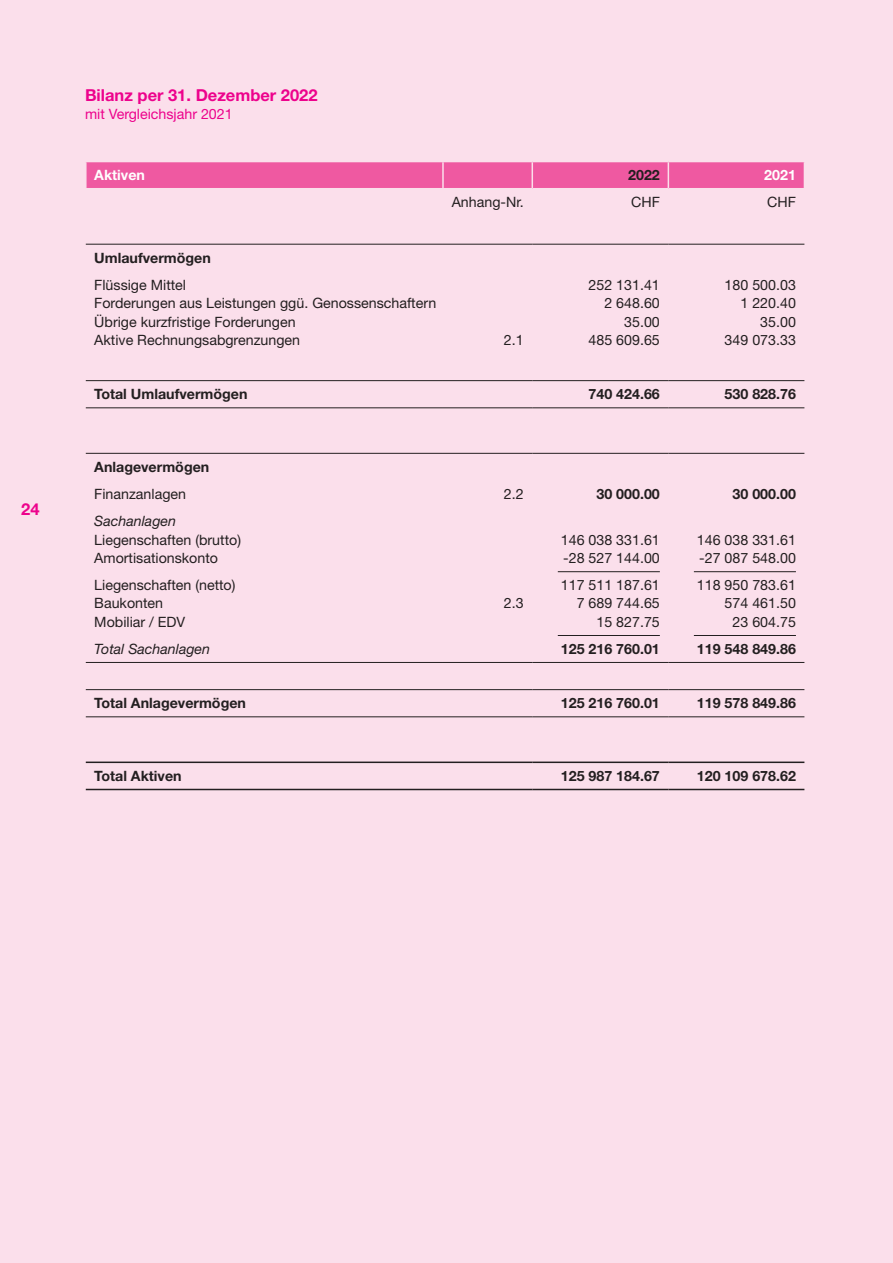
<style>
.page{position:relative;width:893px;height:1263px;background:#fbdfeb}
.page>*{position:absolute;margin:0;border:0;box-sizing:border-box;transform-origin:0 0}
.t1{font:700 16.5px "Helvetica Neue LT Std";color:#ed028c}
.t2{font:14.25px/18.3px "Helvetica Neue LT Std";color:#231f20}
.t3{font:700 14.25px "Helvetica Neue LT Std";color:#231f20}
.t4{font:italic 14.25px "Helvetica Neue LT Std";color:#231f20}
.t5{font:14.25px "Helvetica Neue LT Std";color:#ed028c}
.t6{font:700 14.25px "Helvetica Neue LT Std";color:#fff}
</style>
<div class="page">
<hr style="left:86px;top:789px;width:357px;height:1px;background:#231f20">
<hr style="left:443px;top:789px;width:89px;height:1px;background:#231f20">
<hr style="left:532px;top:789px;width:136px;height:1px;background:#231f20">
<hr style="left:668px;top:789px;width:136px;height:1px;background:#231f20">
<hr style="left:86px;top:761px;width:357px;height:2px;background:#231f20">
<hr style="left:443px;top:761px;width:89px;height:2px;background:#231f20">
<hr style="left:532px;top:761px;width:136px;height:2px;background:#231f20">
<hr style="left:668px;top:761px;width:136px;height:2px;background:#231f20">
<hr style="left:86px;top:453px;width:357px;height:1px;background:#231f20">
<hr style="left:443px;top:453px;width:89px;height:1px;background:#231f20">
<hr style="left:532px;top:453px;width:136px;height:1px;background:#231f20">
<hr style="left:668px;top:453px;width:136px;height:1px;background:#231f20">
<hr style="left:86px;top:380px;width:357px;height:1px;background:#231f20">
<hr style="left:443px;top:380px;width:89px;height:1px;background:#231f20">
<hr style="left:532px;top:380px;width:136px;height:1px;background:#231f20">
<hr style="left:668px;top:380px;width:136px;height:1px;background:#231f20">
<hr style="left:86px;top:408px;width:357px;height:1px;background:#231f20">
<hr style="left:443px;top:408px;width:89px;height:1px;background:#231f20">
<hr style="left:532px;top:408px;width:136px;height:1px;background:#231f20">
<hr style="left:668px;top:408px;width:136px;height:1px;background:#231f20">
<hr style="left:86px;top:662px;width:357px;height:1px;background:#231f20">
<hr style="left:443px;top:662px;width:89px;height:1px;background:#231f20">
<hr style="left:532px;top:662px;width:136px;height:1px;background:#231f20">
<hr style="left:668px;top:662px;width:136px;height:1px;background:#231f20">
<hr style="left:86px;top:689px;width:357px;height:1px;background:#231f20">
<hr style="left:443px;top:689px;width:89px;height:1px;background:#231f20">
<hr style="left:532px;top:689px;width:136px;height:1px;background:#231f20">
<hr style="left:668px;top:689px;width:136px;height:1px;background:#231f20">
<hr style="left:86px;top:716px;width:357px;height:1px;background:#231f20">
<hr style="left:443px;top:716px;width:89px;height:1px;background:#231f20">
<hr style="left:532px;top:716px;width:136px;height:1px;background:#231f20">
<hr style="left:668px;top:716px;width:136px;height:1px;background:#231f20">
<hr style="left:86px;top:244px;width:357px;height:1px;background:#231f20">
<hr style="left:443px;top:244px;width:89px;height:1px;background:#231f20">
<hr style="left:532px;top:244px;width:136px;height:1px;background:#231f20">
<hr style="left:668px;top:244px;width:136px;height:1px;background:#231f20">
<div style="left:86px;top:162px;width:719px;height:26px;background:#ef59a1"></div>
<hr style="left:558px;top:571px;width:102px;height:1px;background:#231f20">
<hr style="left:694px;top:571px;width:102px;height:1px;background:#231f20">
<hr style="left:558px;top:635px;width:102px;height:1px;background:#231f20">
<hr style="left:694px;top:635px;width:102px;height:1px;background:#231f20">
<p class="t1" style="left:21px;top:499px;width:20px">24</p>
<p class="t1" style="left:85px;top:85px;width:234px">Bilanz per 31. Dezember 2022</p>
<p class="t5" style="left:85px;top:106px;width:149px">mit Vergleichsjahr 2021</p>
<p class="t6" style="left:94px;top:166px;width:52px">Aktiven</p>
<p class="t3" style="left:628px;top:166px;width:33px">2022</p>
<p class="t6" style="left:764px;top:166px;width:33px">2021</p>
<p class="t2" style="left:452px;top:193px;width:74px">Anhang-Nr.</p>
<p class="t2" style="left:631px;top:193px;width:30px">CHF</p>
<p class="t2" style="left:767px;top:193px;width:30px">CHF</p>
<p class="t3" style="left:94px;top:249px;width:118px">Umlaufvermögen</p>
<p class="t2" style="left:94px;top:276px;width:344px">Flüssige Mittel<br>Forderungen aus Leistungen ggü. Genossenschaftern Übrige kurzfristige Forderungen<br>Aktive Rechnungsabgrenzungen</p>
<p class="t2" style="left:504px;top:331px;width:21px">2.1</p>
<p class="t2" style="left:588px;top:276px;width:73px;text-align:right">252 131.41<br>2 648.60<br>35.00<br>485 609.65</p>
<p class="t2" style="left:725px;top:276px;width:73px;text-align:right">180 500.03<br>1 220.40<br>35.00<br>349 073.33</p>
<p class="t3" style="left:94px;top:385px;width:155px">Total Umlaufvermögen</p>
<p class="t3" style="left:588px;top:385px;width:73px">740 424.66</p>
<p class="t3" style="left:725px;top:385px;width:73px">530 828.76</p>
<p class="t3" style="left:94px;top:458px;width:117px">Anlagevermögen</p>
<p class="t2" style="left:94px;top:485px;width:93px">Finanzanlagen</p>
<p class="t2" style="left:504px;top:485px;width:21px">2.2</p>
<p class="t3" style="left:596px;top:485px;width:65px">30 000.00</p>
<p class="t3" style="left:732px;top:485px;width:65px">30 000.00</p>
<p class="t4" style="left:94px;top:513px;width:83px">Sachanlagen</p>
<p class="t2" style="left:94px;top:530px;width:148px">Liegenschaften (brutto)<br>Amortisationskonto</p>
<p class="t2" style="left:561px;top:530px;width:101px">146 038 331.61 -28 527 144.00</p>
<p class="t2" style="left:697px;top:530px;width:101px">146 038 331.61 -27 087 548.00</p>
<p class="t2" style="left:94px;top:576px;width:143px">Liegenschaften (netto)<br>Baukonten<br>Mobiliar / EDV</p>
<p class="t2" style="left:561px;top:576px;width:101px;text-align:right">117 511 187.61<br>7 689 744.65<br>15 827.75</p>
<p class="t2" style="left:697px;top:576px;width:101px;text-align:right">118 950 783.61<br>574 461.50<br>23 604.75</p>
<p class="t2" style="left:504px;top:594px;width:21px">2.3</p>
<p class="t4" style="left:94px;top:640px;width:117px">Total Sachanlagen</p>
<p class="t3" style="left:561px;top:640px;width:101px">125 216 760.01</p>
<p class="t3" style="left:697px;top:640px;width:101px">119 548 849.86</p>
<p class="t3" style="left:94px;top:694px;width:153px">Total Anlagevermögen</p>
<p class="t3" style="left:561px;top:694px;width:101px">125 216 760.01</p>
<p class="t3" style="left:697px;top:694px;width:101px">119 578 849.86</p>
<p class="t3" style="left:94px;top:767px;width:89px">Total Aktiven</p>
<p class="t3" style="left:561px;top:767px;width:101px">125 987 184.67</p>
<p class="t3" style="left:697px;top:767px;width:101px">120 109 678.62</p>
</div>
